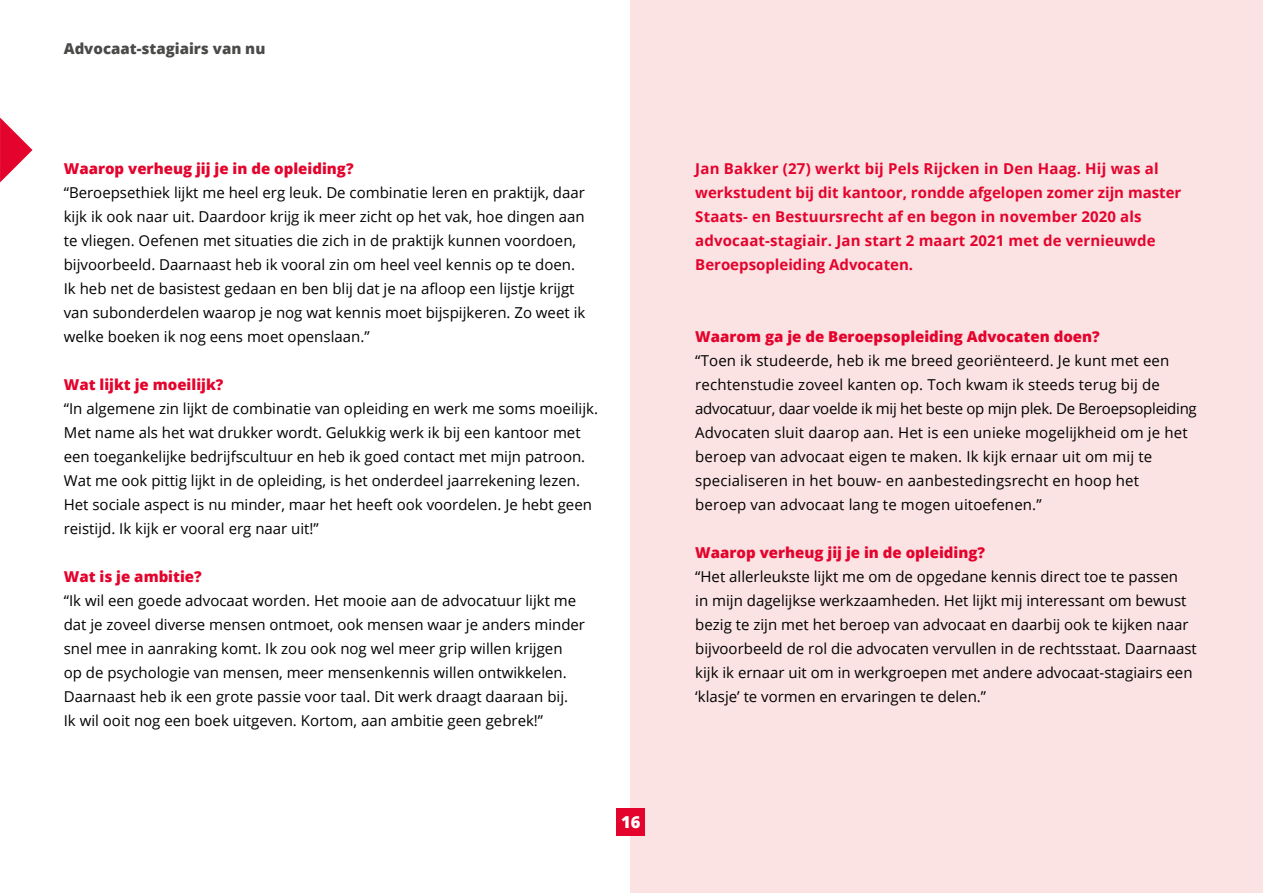
<style>
.page{position:relative;width:1263px;height:893px;background:#fff}
.page>*{position:absolute;margin:0;border:0;box-sizing:border-box;transform-origin:0 0}
.t1{font:800 16.5px "Open Sans";color:#fff}
._04_NOvA-Platte_teks{font:15px/24px "Open Sans";color:#000}
._04_NOvA-Platte_teks-2{font:700 15px/24px "Open Sans";letter-spacing:.01em;color:#e4032c}
._06_NOvA-Tussenkop{font:800 15px "Open Sans";color:#e4032c}
._06_NOvA-Tussenkop-2{font:800 15px "Open Sans";color:#4a4a49}
</style>
<div class="page">
<div style="left:631px;top:0;width:632px;height:893px;background:#fbe2e3"></div>
<svg style="left:0;top:118px;width:32px;height:64px"></svg>
<div style="left:616px;top:808px;width:29px;height:27px;background:#e4032c"></div>
<p class="_06_NOvA-Tussenkop-2" style="left:64px;top:37px;width:203px">Advocaat-stagiairs van nu</p>
<p class="_06_NOvA-Tussenkop" style="left:64px;top:157px;width:291px">Waarop verheug jij je in de opleiding?</p>
<p class="_04_NOvA-Platte_teks" style="left:64px;top:180px;width:523px">“Beroepsethiek lijkt me heel erg leuk. De combinatie leren en praktijk, daar kijk ik ook naar uit. Daardoor krijg ik meer zicht op het vak, hoe dingen aan te vliegen. Oefenen met situaties die zich in de praktijk kunnen voordoen, bijvoorbeeld. Daarnaast heb ik vooral zin om heel veel kennis op te doen.<br>Ik heb net de basistest gedaan en ben blij dat je na afloop een lijstje krijgt van subonderdelen waarop je nog wat kennis moet bijspijkeren. Zo weet ik welke boeken ik nog eens moet openslaan.”</p>
<p class="_06_NOvA-Tussenkop" style="left:64px;top:373px;width:161px">Wat lijkt je moeilijk?</p>
<p class="_04_NOvA-Platte_teks" style="left:64px;top:396px;width:536px">“In algemene zin lijkt de combinatie van opleiding en werk me soms moeilijk.<br>Met name als het wat drukker wordt. Gelukkig werk ik bij een kantoor met een toegankelijke bedrijfscultuur en heb ik goed contact met mijn patroon.<br>Wat me ook pittig lijkt in de opleiding, is het onderdeel jaarrekening lezen.<br>Het sociale aspect is nu minder, maar het heeft ook voordelen. Je hebt geen reistijd. Ik kijk er vooral erg naar uit!”</p>
<p class="_06_NOvA-Tussenkop" style="left:64px;top:565px;width:140px">Wat is je ambitie?</p>
<p class="_04_NOvA-Platte_teks" style="left:64px;top:588px;width:523px">“Ik wil een goede advocaat worden. Het mooie aan de advocatuur lijkt me dat je zoveel diverse mensen ontmoet, ook mensen waar je anders minder snel mee in aanraking komt. Ik zou ook nog wel meer grip willen krijgen<br>op de psychologie van mensen, meer mensenkennis willen ontwikkelen.<br>Daarnaast heb ik een grote passie voor taal. Dit werk draagt daaraan bij.<br>Ik wil ooit nog een boek uitgeven. Kortom, aan ambitie geen gebrek!”</p>
<p class="t1" style="left:621px;top:809px;width:21px">16</p>
<p class="_04_NOvA-Platte_teks-2" style="left:695px;top:156px;width:488px">Jan Bakker (27) werkt bij Pels Rijcken in Den Haag. Hij was al werkstudent bij dit kantoor, rondde afgelopen zomer zijn master Staats- en Bestuursrecht af en begon in november 2020 als advocaat-stagiair. Jan start 2 maart 2021 met de vernieuwde Beroepsopleiding Advocaten.</p>
<p class="_06_NOvA-Tussenkop" style="left:695px;top:325px;width:406px">Waarom ga je de Beroepsopleiding Advocaten doen?</p>
<p class="_04_NOvA-Platte_teks" style="left:695px;top:348px;width:503px">“Toen ik studeerde, heb ik me breed georiënteerd. Je kunt met een rechtenstudie zoveel kanten op. Toch kwam ik steeds terug bij de advocatuur, daar voelde ik mij het beste op mijn plek. De Beroepsopleiding Advocaten sluit daarop aan. Het is een unieke mogelijkheid om je het beroep van advocaat eigen te maken. Ik kijk ernaar uit om mij te specialiseren in het bouw- en aanbestedingsrecht en hoop het<br>beroep van advocaat lang te mogen uitoefenen.”</p>
<p class="_06_NOvA-Tussenkop" style="left:695px;top:541px;width:291px">Waarop verheug jij je in de opleiding?</p>
<p class="_04_NOvA-Platte_teks" style="left:695px;top:564px;width:503px">“Het allerleukste lijkt me om de opgedane kennis direct toe te passen<br>in mijn dagelijkse werkzaamheden. Het lijkt mij interessant om bewust bezig te zijn met het beroep van advocaat en daarbij ook te kijken naar bijvoorbeeld de rol die advocaten vervullen in de rechtsstaat. Daarnaast kijk ik ernaar uit om in werkgroepen met andere advocaat-stagiairs een ‘klasje’ te vormen en ervaringen te delen.”</p>
</div>
